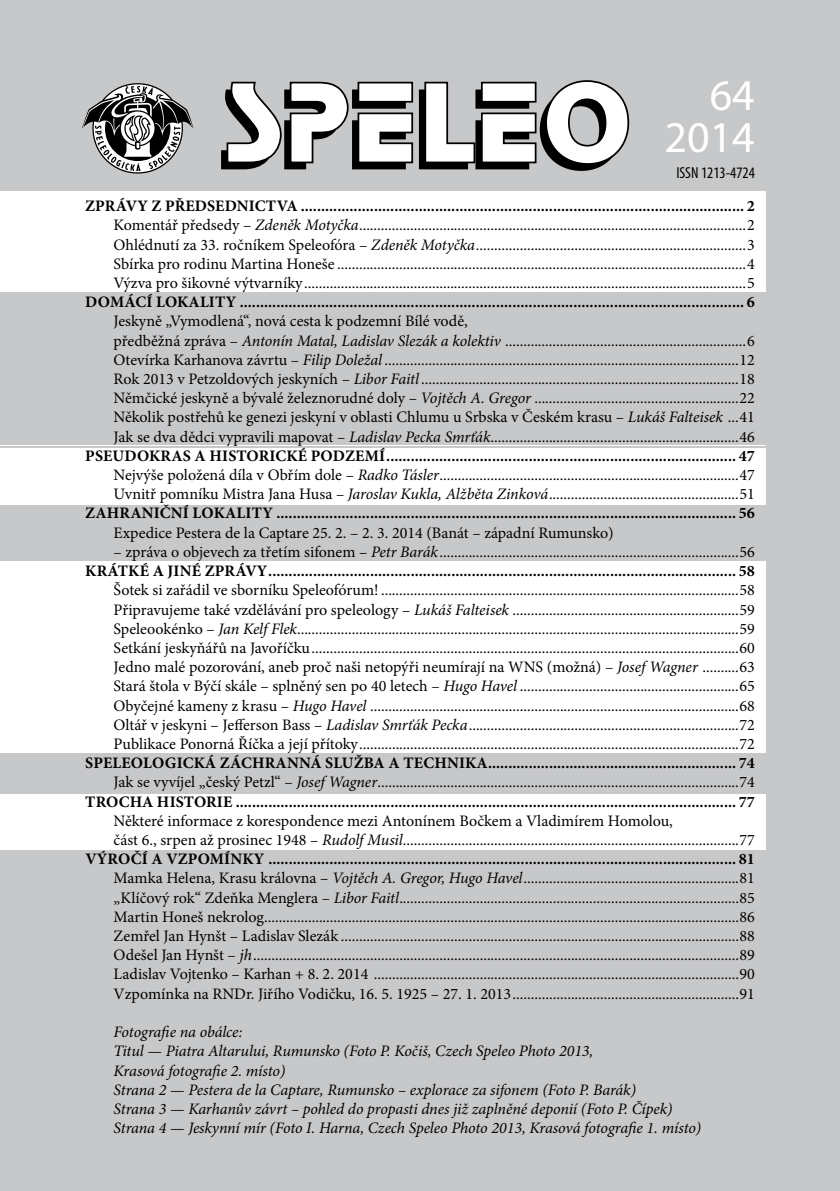
<style>
.page{position:relative;width:840px;height:1191px;background:#fff}
.page>*{position:absolute;margin:0;border:0;box-sizing:border-box;transform-origin:0 0}
.t1{font:44px/42.4px "Myriad Pro";color:#fff;text-align:right}
.t2{font:16px/19.2px "Minion Pro";color:#000;text-align:justify}
.t3{font:700 16px/19.2px "Minion Pro";letter-spacing:.01em;color:#000;text-align:right}
.t4{font:italic 16px/19.2px "Minion Pro";letter-spacing:-.01em;color:#000}
.t5{font:condensed 16px "Myriad Pro";color:#000}
.t6{font:700 3.2px/3.8px "Officina San Itc TEE";color:#000}
.t7{font:2.4px/2.6px "Officina San Itc TEE";color:#000}
.s1{font-weight:700}
.s2{font-style:italic}
.s3{font-weight:400}
.s4{font-weight:400;font-style:italic}
</style>
<div class="page">
<div style="left:0;top:0;width:839px;height:1191px;background:#c7c8ca"></div>
<div style="left:0;top:191px;width:765px;height:101px;background:#fff"></div>
<div style="left:0;top:561px;width:765px;height:191px;background:#fff"></div>
<div style="left:0;top:794px;width:765px;height:55px;background:#fff"></div>
<div style="left:0;top:448px;width:765px;height:57px;background:#fff"></div>
<svg style="left:221px;top:80px;width:407px;height:91px"></svg>
<svg style="left:82px;top:83px;width:111px;height:91px"></svg>
<h1 class="t1" style="left:664px;top:73px;width:92px">64<br>2014</h1>
<p class="t5" style="left:676px;top:163px;width:80px">ISSN 1213-4724</p>
<p class="t2" style="left:113px;top:196px;width:642px;text-indent:-28px"><span class="s1">ZPRÁVY Z PŘEDSEDNICTVA ............................................................................................................. 2<br></span>Komentář předsedy – <span class="s2">Zdeněk Motyčka</span>..........................................................................................................2<br>Ohlédnutí za 33. ročníkem Speleofóra – <span class="s2">Zdeněk Motyčka</span>..........................................................................3<br>Sbírka pro rodinu Martina Honeše ................................................................................................................4<br>Výzva pro šikovné výtvarníky.........................................................................................................................5</p>
<p class="t3" style="left:85px;top:292px;width:670px">DOMÁCÍ LOKALITY ............................................................................................................................ 6</p>
<p class="t2" style="left:113px;top:312px;width:355px">Jeskyně „Vymodlená“, nová cesta k podzemní Bílé vodě,</p>
<p class="t2" style="left:113px;top:331px;width:642px">předběžná zpráva – <span class="s2">Antonín Matal, Ladislav Slezák a kolektiv</span> ..................................................................6</p>
<p class="t2" style="left:113px;top:350px;width:642px">Otevírka Karhanova závrtu – <span class="s2">Filip Doležal</span> .................................................................................................12</p>
<p class="t2" style="left:113px;top:369px;width:642px">Rok 2013 v Petzoldových jeskyních – <span class="s2">Libor Faitl</span> .......................................................................................18</p>
<p class="t2" style="left:113px;top:388px;width:642px">Němčické jeskyně a bývalé železnorudné doly – <span class="s2">Vojtěch A. Gregor</span> ........................................................22</p>
<p class="t2" style="left:113px;top:408px;width:642px">Několik postřehů ke genezi jeskyní v oblasti Chlumu u Srbska v Českém krasu – <span class="s2">Lukáš Falteisek</span> ...41</p>
<p class="t2" style="left:113px;top:427px;width:642px">Jak se dva dědci vypravili mapovat – <span class="s2">Ladislav Pecka Smrťák</span>....................................................................46</p>
<p class="t3" style="left:85px;top:446px;width:670px">PSEUDOKRAS A HISTORICKÉ PODZEMÍ...................................................................................... 47</p>
<p class="t2" style="left:113px;top:465px;width:642px">Nejvýše položená díla v Obřím dole – <span class="s2">Radko Tásler</span>..................................................................................47</p>
<p class="t2" style="left:113px;top:484px;width:642px">Uvnitř pomníku Mistra Jana Husa – <span class="s2">Jaroslav Kukla, Alžběta Zinková</span>....................................................51</p>
<p class="t3" style="left:85px;top:503px;width:670px">ZAHRANIČNÍ LOKALITY ................................................................................................................. 56</p>
<p class="t2" style="left:113px;top:523px;width:501px">Expedice Pestera de la Captare 25. 2. – 2. 3. 2014 (Banát – západní Rumunsko)</p>
<p class="t3" style="left:85px;top:542px;width:670px"><span class="s3">– zpráva o objevech za třetím sifonem –</span> <span class="s4">Petr Barák</span><span class="s3">..................................................................................56<br></span>KRÁTKÉ A JINÉ ZPRÁVY................................................................................................................... 58</p>
<p class="t2" style="left:113px;top:580px;width:642px">Šotek si zařádil ve sborníku Speleofórum! ..................................................................................................58<br>Připravujeme také vzdělávání pro speleology – <span class="s2">Lukáš Falteisek</span> ..............................................................59<br>Speleookénko – <span class="s2">Jan Kelf Flek</span>.........................................................................................................................59<br>Setkání jeskyňářů na Javoříčku.....................................................................................................................60<br>Jedno malé pozorování, aneb proč naši netopýři neumírají na WNS (možná) – <span class="s2">Josef Wagner</span> ..........63<br>Stará štola v Býčí skále – splněný sen po 40 letech – <span class="s2">Hugo Havel</span> ............................................................65<br>Obyčejné kameny z krasu – <span class="s2">Hugo Havel</span> .....................................................................................................68<br>Oltář v jeskyni – Jefferson Bass – <span class="s2">Ladislav Smrťák Pecka</span>..........................................................................72<br>Publikace Ponorná Říčka a její přítoky........................................................................................................72</p>
<p class="t3" style="left:85px;top:753px;width:670px">SPELEOLOGICKÁ ZÁCHRANNÁ SLUŽBA A TECHNIKA............................................................. 74<br><span class="s3">Jak se vyvíjel „český Petzl“ –</span> <span class="s4">Josef Wagner</span><span class="s3">...................................................................................................74<br></span>TROCHA HISTORIE ........................................................................................................................... 77</p>
<p class="t2" style="left:114px;top:811px;width:560px">Některé informace z korespondence mezi Antonínem Bočkem a Vladimírem Homolou,</p>
<p class="t2" style="left:114px;top:830px;width:642px">část 6., srpen až prosinec 1948 – <span class="s2">Rudolf Musil</span>............................................................................................77</p>
<p class="t3" style="left:85px;top:849px;width:670px">VÝROČÍ A VZPOMÍNKY ................................................................................................................... 81</p>
<p class="t2" style="left:114px;top:868px;width:642px">Mamka Helena, Krasu královna – <span class="s2">Vojtěch A. Gregor, Hugo Havel</span>...........................................................81</p>
<p class="t2" style="left:114px;top:888px;width:642px">„Klíčový rok“ Zdeňka Menglera – <span class="s2">Libor Faitl</span>.............................................................................................85</p>
<p class="t2" style="left:114px;top:907px;width:642px">Martin Honeš nekrolog..................................................................................................................................86</p>
<p class="t2" style="left:114px;top:926px;width:642px">Zemřel Jan Hynšt – Ladislav Slezák .............................................................................................................88</p>
<p class="t2" style="left:114px;top:945px;width:642px">Odešel Jan Hynšt – <span class="s2">jh</span>.....................................................................................................................................89</p>
<p class="t2" style="left:114px;top:964px;width:642px">Ladislav Vojtenko – Karhan + 8. 2. 2014 ....................................................................................................90</p>
<p class="t2" style="left:114px;top:984px;width:642px">Vzpomínka na RNDr. Jiřího Vodičku, 16. 5. 1925 – 27. 1. 2013..............................................................91</p>
<p class="t4" style="left:114px;top:1022px;width:588px">Fotografie na obálce:<br>Titul — Piatra Altarului, Rumunsko (Foto P. Kočiš, Czech Speleo Photo 2013,<br>Krasová fotografie 2. místo)<br>Strana 2 — Pestera de la Captare, Rumunsko – explorace za sifonem (Foto P. Barák)<br>Strana 3 — Karhanův závrt – pohled do propasti dnes již zaplněné deponií (Foto P. Čípek)<br>Strana 4 — Jeskynní mír (Foto I. Harna, Czech Speleo Photo 2013, Krasová fotografie 1. místo)</p>
<p class="t6" style="left:74px;top:204px;width:88px">Před použitím loga pro tisk zkontroluj nastavení přetisku černou.<br>Před finálním tiskem zkontroluj separace!</p>
<p class="t7" style="left:126px;top:246px;width:76px">Podle mého názoru, může být toto logo tištěno i v jiných barvaách než v černé.<br>Záleží na účelu a kontextu použití. Také černá nemusí být 100% černá „K“,</p>
</div>
